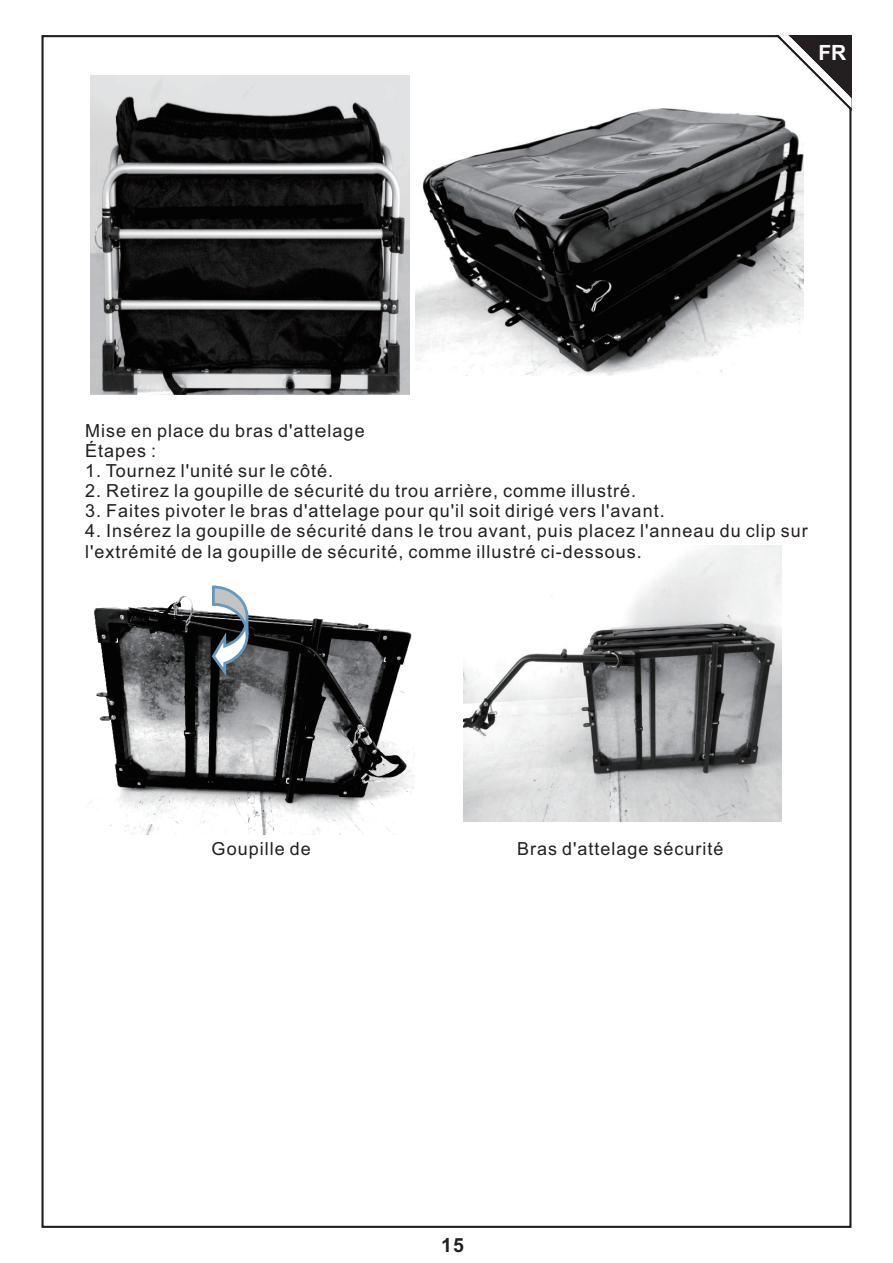
<style>
.page{position:relative;width:893px;height:1263px;background:#fff}
.page>*{position:absolute;margin:0;border:0;box-sizing:border-box;transform-origin:0 0}
.t1{font:700 21px "Arial";color:#fff}
.t2{font:700 19.5px "Arial";color:#231f20}
.t3{font:18px/20.1px "Arial";letter-spacing:.055em;color:#231f20}
</style>
<div class="page">
<img style="left:415px;top:108px;width:389px;height:268px">
<svg style="left:775px;top:35px;width:77px;height:79px"></svg>
<img style="left:91px;top:76px;width:319px;height:319px">
<img style="left:89px;top:596px;width:325px;height:239px">
<svg style="left:210px;top:585px;width:40px;height:95px"></svg>
<img style="left:464px;top:545px;width:317px;height:277px">
<p class="t1" style="left:818px;top:44px;width:31px">EN</p>
<p class="t1" style="left:818px;top:44px;width:29px">FR</p>
<p class="t3" style="left:85px;top:422px;width:281px">Mise en place du bras d'attelage<br>Étapes :</p>
<p class="t3" style="left:85px;top:462px;width:250px">1. Tournez l'unité sur le côté.</p>
<p class="t3" style="left:85px;top:482px;width:553px">2. Retirez la goupille de sécurité du trou arrière, comme illustré.</p>
<p class="t3" style="left:85px;top:503px;width:581px">3. Faites pivoter le bras d'attelage pour qu'il soit dirigé vers l'avant.</p>
<p class="t3" style="left:85px;top:523px;width:724px">4. Insérez la goupille de sécurité dans le trou avant, puis placez l'anneau du clip sur l'extrémité de la goupille de sécurité, comme illustré ci-dessous.</p>
<p class="t3" style="left:212px;top:841px;width:101px">Goupille de</p>
<p class="t3" style="left:517px;top:840px;width:208px">Bras d'attelage sécurité</p>
<p class="t2" style="left:441px;top:1238px;width:24px">15</p>
</div>
